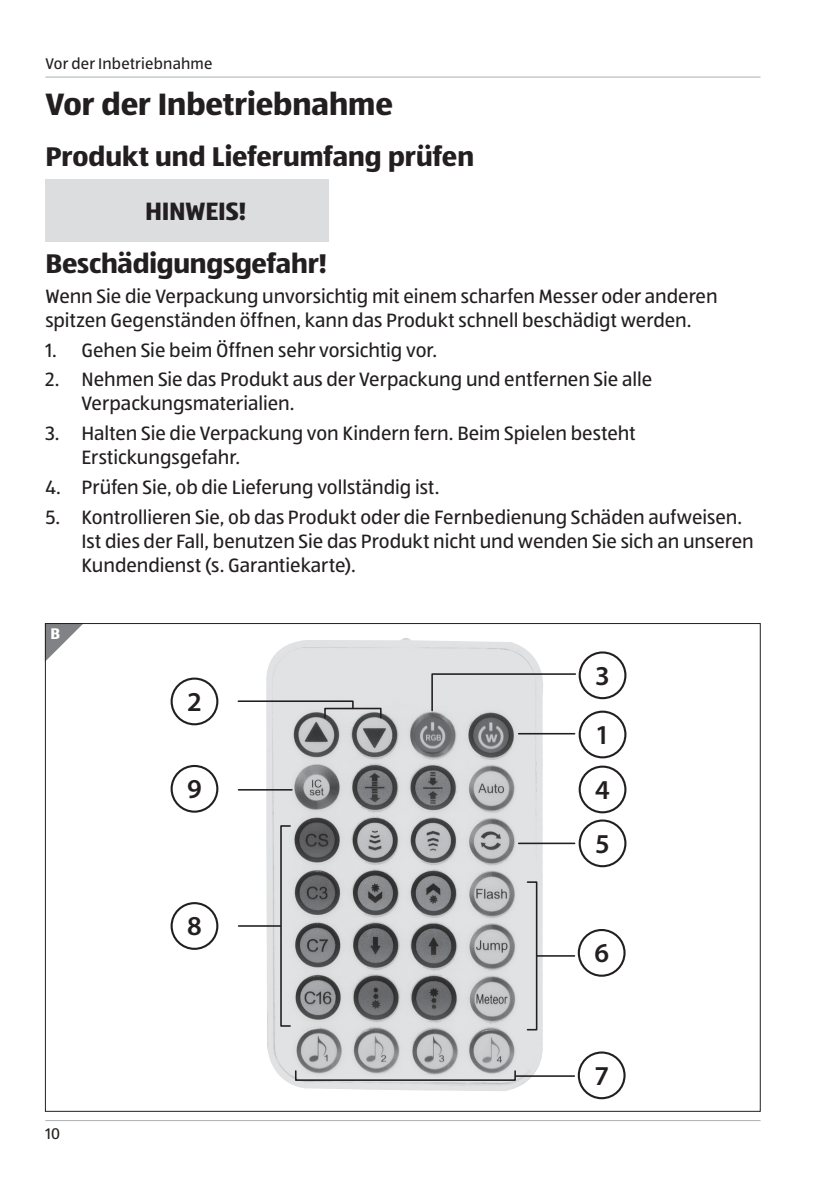
<style>
.page{position:relative;width:840px;height:1191px;background:#fff}
.page>*{position:absolute;margin:0;border:0;box-sizing:border-box;transform-origin:0 0}
.t1{font:700 32px "ALDISUEDOT";color:#231f20}
.t2{font:700 28px "ALDISUEDOT";letter-spacing:-.005em;color:#231f20}
.t3{font:600 27.4px "Myriad Pro";color:#231f20}
.t4{font:700 26px "ALDISUEDOT";letter-spacing:-.005em;color:#231f20}
.t5{font:20px/24px "ALDISUEDOT";color:#231f20}
.t6{font:16px "ALDISUEDOT";letter-spacing:.015em;color:#231f20}
.t7{font:700 16px "ALDISUEDOT";color:#fff}
</style>
<div class="page">
<svg style="left:47px;top:625px;width:35px;height:35px"></svg>
<div style="left:50px;top:626px;width:11px;height:12px;background:#808285"></div>
<hr style="left:45px;top:77px;width:715px;height:1px;background:#adaeb2">
<hr style="left:45px;top:1120px;width:715px;height:1px;background:#adaeb2">
<div style="left:45px;top:180px;width:284px;height:62px;background:#dcdddf"></div>
<img style="left:263px;top:638px;width:285px;height:453px">
<div style="left:170px;top:677px;width:48px;height:48px;border:2px solid #231f20;border-radius:50%"></div>
<div style="left:578px;top:765px;width:48px;height:48px;border:2px solid #231f20;border-radius:50%"></div>
<div style="left:578px;top:710px;width:48px;height:48px;border:2px solid #231f20;border-radius:50%"></div>
<div style="left:578px;top:651px;width:48px;height:48px;border:2px solid #231f20;border-radius:50%"></div>
<div style="left:577px;top:929px;width:48px;height:47px;border:2px solid #231f20;border-radius:50%"></div>
<div style="left:578px;top:819px;width:48px;height:48px;border:2px solid #231f20;border-radius:50%"></div>
<div style="left:577px;top:1051px;width:48px;height:48px;border:2px solid #231f20;border-radius:50%"></div>
<div style="left:170px;top:902px;width:48px;height:48px;border:2px solid #231f20;border-radius:50%"></div>
<div style="left:170px;top:765px;width:48px;height:47px;border:2px solid #231f20;border-radius:50%"></div>
<div style="left:324px;top:707px;width:57px;height:11px;border:2px solid #231f20"></div>
<svg style="left:430px;top:672px;width:146px;height:40px"></svg>
<svg style="left:237px;top:699px;width:117px;height:11px"></svg>
<hr style="left:238px;top:789px;width:54px;height:1px;background:#231f20">
<hr style="left:518px;top:733px;width:56px;height:1px;background:#231f20">
<hr style="left:518px;top:842px;width:56px;height:2px;background:#231f20">
<div style="left:280px;top:825px;width:11px;height:201px;border:2px solid #231f20"></div>
<hr style="left:238px;top:925px;width:42px;height:1px;background:#231f20">
<div style="left:526px;top:881px;width:11px;height:149px;border:2px solid #231f20"></div>
<hr style="left:536px;top:955px;width:38px;height:1px;background:#231f20">
<div style="left:295px;top:1070px;width:220px;height:11px;border:2px solid #231f20"></div>
<hr style="left:515px;top:1075px;width:59px;height:1px;background:#231f20">
<p class="t6" style="left:45px;top:53px;width:169px">Vor der Inbetriebnahme</p>
<h1 class="t1" style="left:45px;top:83px;width:349px">Vor der Inbetriebnahme</h1>
<h2 class="t2" style="left:45px;top:138px;width:430px">Produkt und Lieferumfang prüfen</h2>
<h3 class="t4" style="left:145px;top:193px;width:103px">HINWEIS!</h3>
<h2 class="t2" style="left:45px;top:245px;width:283px">Beschädigungsgefahr!</h2>
<p class="t5" style="left:45px;top:284px;width:673px">Wenn Sie die Verpackung unvorsichtig mit einem scharfen Messer oder anderen spitzen Gegenständen öffnen, kann das Produkt schnell beschädigt werden.</p>
<p class="t5" style="left:45px;top:337px;width:393px">1. Gehen Sie beim Öffnen sehr vorsichtig vor.</p>
<p class="t5" style="left:81px;top:367px;width:572px;text-indent:-36px">2. Nehmen Sie das Produkt aus der Verpackung und entfernen Sie alle<br>Verpackungsmaterialien.</p>
<p class="t5" style="left:81px;top:421px;width:555px;text-indent:-36px">3. Halten Sie die Verpackung von Kindern fern. Beim Spielen besteht<br>Erstickungsgefahr.</p>
<p class="t5" style="left:45px;top:474px;width:395px">4. Prüfen Sie, ob die Lieferung vollständig ist.</p>
<p class="t5" style="left:81px;top:504px;width:673px;text-indent:-36px">5. Kontrollieren Sie, ob das Produkt oder die Fernbedienung Schäden aufweisen.<br>Ist dies der Fall, benutzen Sie das Produkt nicht und wenden Sie sich an unseren<br>Kundendienst (s. Garantiekarte).</p>
<p class="t7" style="left:50px;top:622px;width:11px">B</p>
<p class="t6" style="left:45px;top:1123px;width:16px">10</p>
<h3 class="t3" style="left:187px;top:684px;width:16px">2</h3>
<h3 class="t3" style="left:187px;top:771px;width:16px">9</h3>
<h3 class="t3" style="left:187px;top:908px;width:16px">8</h3>
<h3 class="t3" style="left:595px;top:658px;width:16px">3</h3>
<h3 class="t3" style="left:595px;top:717px;width:16px">1</h3>
<h3 class="t3" style="left:595px;top:772px;width:16px">4</h3>
<h3 class="t3" style="left:595px;top:826px;width:16px">5</h3>
<h3 class="t3" style="left:594px;top:935px;width:16px">6</h3>
<h3 class="t3" style="left:594px;top:1058px;width:16px">7</h3>
</div>
